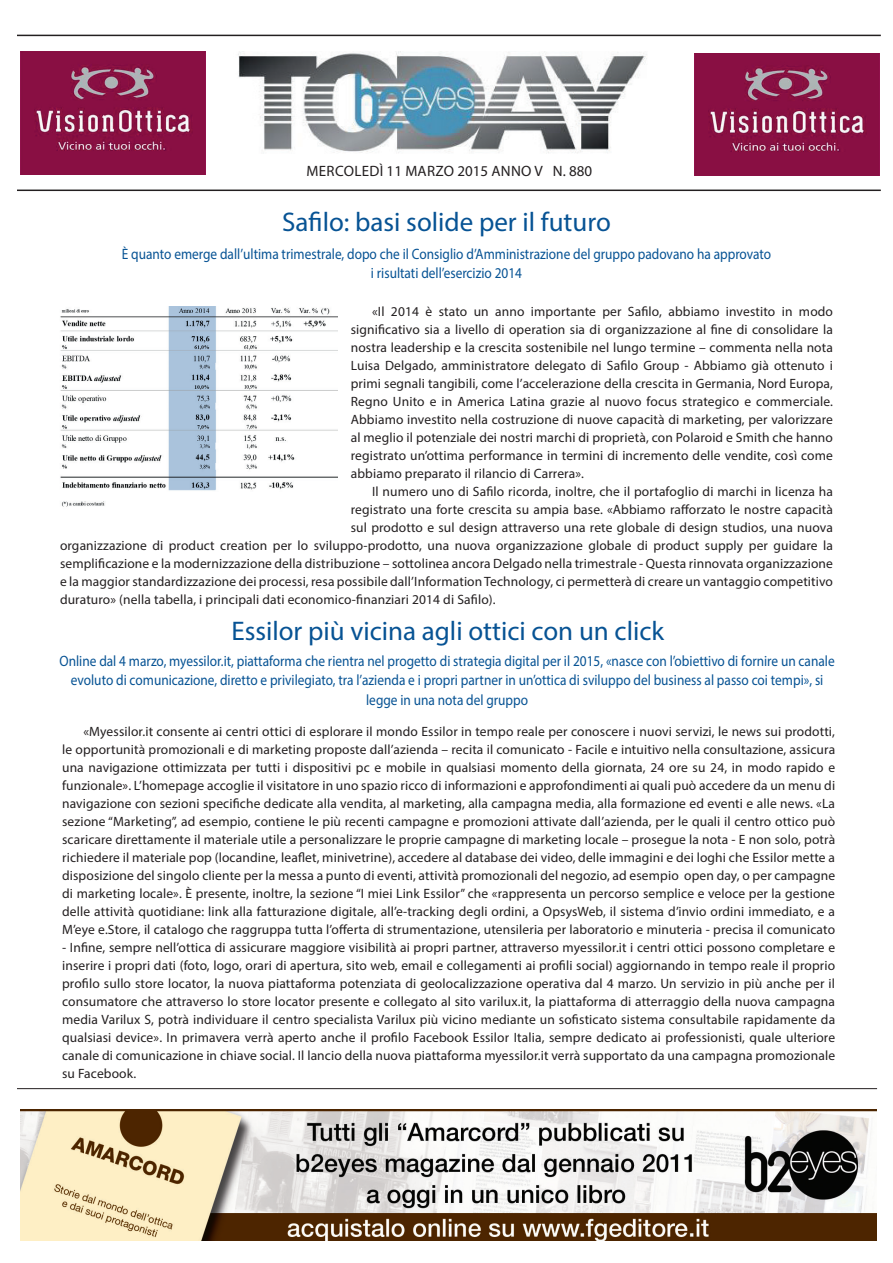
<style>
.page{position:relative;width:893px;height:1263px;background:#fff}
.page>*{position:absolute;margin:0;border:0;box-sizing:border-box;transform-origin:0 0}
.t1{font:27px "Myriad Pro";color:#075394}
.t2{font:15px/19.5px "Myriad Pro";color:#075394;text-align:center;scale:.89 1}
.t3{font:15px "Myriad Pro";letter-spacing:.02em;color:#231f20}
.t4{font:13.5px/18px "Myriad Pro";letter-spacing:.01em;color:#231f20;text-align:justify}
</style>
<div class="page">
<img style="left:238px;top:52px;width:409px;height:101px">
<img style="left:20px;top:1109px;width:857px;height:131px">
<hr style="left:17px;top:1088px;width:860px;height:1px;background:#231f20">
<img style="left:694px;top:54px;width:185px;height:122px">
<img style="left:20px;top:52px;width:185px;height:122px">
<hr style="left:17px;top:190px;width:864px;height:1px;background:#231f20">
<hr style="left:17px;top:35px;width:864px;height:1px;background:#231f20">
<img style="left:60px;top:306px;width:277px;height:201px">
<p class="t3" style="left:307px;top:162px;width:287px">MERCOLEDÌ 11 MARZO 2015 ANNO V N. 880</p>
<h1 class="t1" style="left:282px;top:206px;width:330px">Safilo: basi solide per il futuro</h1>
<p class="t2" style="left:122px;top:244px;width:731px">È quanto emerge dall’ultima trimestrale, dopo che il Consiglio d’Amministrazione del gruppo padovano ha approvato i risultati dell’esercizio 2014</p>
<p class="t4" style="left:351px;top:302px;width:484px;text-indent:21px">«Il 2014 è stato un anno importante per Safilo, abbiamo investito in modo significativo sia a livello di operation sia di organizzazione al fine di consolidare la nostra leadership e la crescita sostenibile nel lungo termine – commenta nella nota Luisa Delgado, amministratore delegato di Safilo Group - Abbiamo già ottenuto i primi segnali tangibili, come l’accelerazione della crescita in Germania, Nord Europa, Regno Unito e in America Latina grazie al nuovo focus strategico e commerciale.<br>Abbiamo investito nella costruzione di nuove capacità di marketing, per valorizzare al meglio il potenziale dei nostri marchi di proprietà, con Polaroid e Smith che hanno registrato un’ottima performance in termini di incremento delle vendite, così come abbiamo preparato il rilancio di Carrera».</p>
<p class="t4" style="left:372px;top:482px;width:462px">Il numero uno di Safilo ricorda, inoltre, che il portafoglio di marchi in licenza ha</p>
<p class="t4" style="left:351px;top:500px;width:484px">registrato una forte crescita su ampia base. «Abbiamo rafforzato le nostre capacità</p>
<p class="t4" style="left:351px;top:518px;width:484px">sul prodotto e sul design attraverso una rete globale di design studios, una nuova</p>
<p class="t4" style="left:60px;top:536px;width:774px">organizzazione di product creation per lo sviluppo-prodotto, una nuova organizzazione globale di product supply per guidare la</p>
<p class="t4" style="left:60px;top:554px;width:774px">semplificazione e la modernizzazione della distribuzione – sottolinea ancora Delgado nella trimestrale - Questa rinnovata organizzazione</p>
<p class="t4" style="left:60px;top:572px;width:775px">e la maggior standardizzazione dei processi, resa possibile dall’Information Technology, ci permetterà di creare un vantaggio competitivo</p>
<p class="t4" style="left:60px;top:590px;width:437px">duraturo» (nella tabella, i principali dati economico-finanziari 2014 di Safilo).</p>
<h1 class="t1" style="left:231px;top:615px;width:434px">Essilor più vicina agli ottici con un click</h1>
<p class="t2" style="left:60px;top:651px;width:872px">Online dal 4 marzo, myessilor.it, piattaforma che rientra nel progetto di strategia digital per il 2015, «nasce con l’obiettivo di fornire un canale evoluto di comunicazione, diretto e privilegiato, tra l’azienda e i propri partner in un’ottica di sviluppo del business al passo coi tempi», si legge in una nota del gruppo</p>
<p class="t4" style="left:62px;top:722px;width:775px;text-indent:21px">«Myessilor.it consente ai centri ottici di esplorare il mondo Essilor in tempo reale per conoscere i nuovi servizi, le news sui prodotti, le opportunità promozionali e di marketing proposte dall’azienda – recita il comunicato - Facile e intuitivo nella consultazione, assicura una navigazione ottimizzata per tutti i dispositivi pc e mobile in qualsiasi momento della giornata, 24 ore su 24, in modo rapido e funzionale». L’homepage accoglie il visitatore in uno spazio ricco di informazioni e approfondimenti ai quali può accedere da un menu di navigazione con sezioni specifiche dedicate alla vendita, al marketing, alla campagna media, alla formazione ed eventi e alle news. «La sezione “Marketing”, ad esempio, contiene le più recenti campagne e promozioni attivate dall’azienda, per le quali il centro ottico può scaricare direttamente il materiale utile a personalizzare le proprie campagne di marketing locale – prosegue la nota - E non solo, potrà richiedere il materiale pop (locandine, leaflet, minivetrine), accedere al database dei video, delle immagini e dei loghi che Essilor mette a disposizione del singolo cliente per la messa a punto di eventi, attività promozionali del negozio, ad esempio open day, o per campagne di marketing locale». È presente, inoltre, la sezione “I miei Link Essilor” che «rappresenta un percorso semplice e veloce per la gestione delle attività quotidiane: link alla fatturazione digitale, all’e-tracking degli ordini, a OpsysWeb, il sistema d’invio ordini immediato, e a M’eye e.Store, il catalogo che raggruppa tutta l’offerta di strumentazione, utensileria per laboratorio e minuteria - precisa il comunicato</p>
<p class="t4" style="left:62px;top:938px;width:775px">- Infine, sempre nell’ottica di assicurare maggiore visibilità ai propri partner, attraverso myessilor.it i centri ottici possono completare e inserire i propri dati (foto, logo, orari di apertura, sito web, email e collegamenti ai profili social) aggiornando in tempo reale il proprio profilo sullo store locator, la nuova piattaforma potenziata di geolocalizzazione operativa dal 4 marzo. Un servizio in più anche per il consumatore che attraverso lo store locator presente e collegato al sito varilux.it, la piattaforma di atterraggio della nuova campagna media Varilux S, potrà individuare il centro specialista Varilux più vicino mediante un sofisticato sistema consultabile rapidamente da qualsiasi device». In primavera verrà aperto anche il profilo Facebook Essilor Italia, sempre dedicato ai professionisti, quale ulteriore canale di comunicazione in chiave social. Il lancio della nuova piattaforma myessilor.it verrà supportato da una campagna promozionale su Facebook.</p>
</div>
